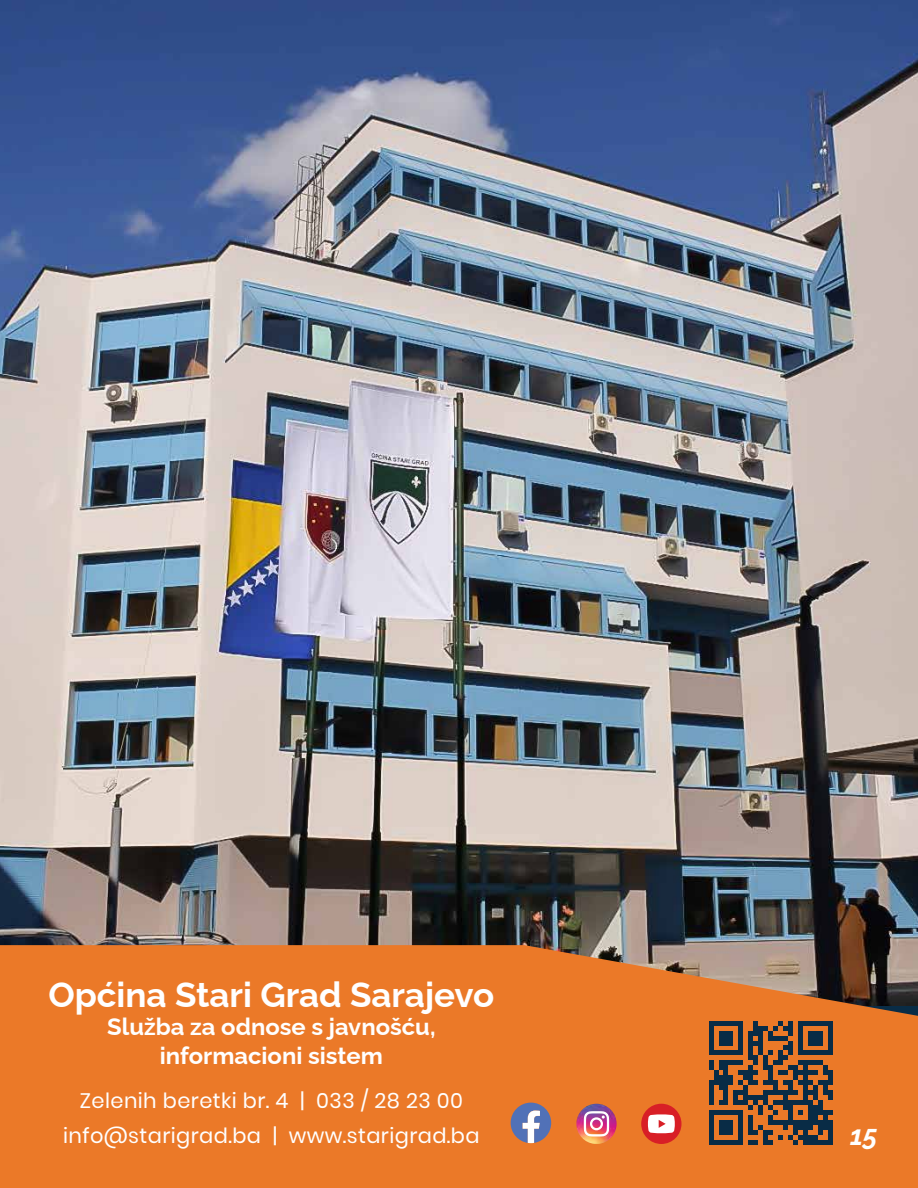
<style>
.page{position:relative;width:918px;height:1188px;background:#fff}
.page>*{position:absolute;margin:0;border:0;box-sizing:border-box;transform-origin:0 0}
.t1{font:700 34.95px "Raleway";color:#fff}
.t2{font:italic 700 27px "Raleway";color:#fff}
.t3{font:700 23.7px/28.5px "Raleway";color:#fff;text-align:center}
.t4{font:21px/34.2px "Poppins";letter-spacing:.02em;color:#fff;text-align:center}
</style>
<div class="page">
<img style="left:0;top:0;width:918px;height:945px">
<svg style="left:0;top:945px;width:918px;height:243px;background:#e3772b"></svg>
<svg style="left:511px;top:1103px;width:40px;height:40px"></svg>
<img style="left:576px;top:1104px;width:41px;height:40px;border-radius:20px">
<svg style="left:584px;top:1111px;width:25px;height:26px"></svg>
<div style="left:641px;top:1104px;width:40px;height:40px;background:#d81f26;border-radius:50%"></div>
<svg style="left:648px;top:1114px;width:27px;height:19px"></svg>
<svg style="left:709px;top:1021px;width:124px;height:124px;background:#724f38"></svg>
<div style="left:828px;top:1120px;width:5px;height:15px;background:#092c46"></div>
<div style="left:828px;top:1135px;width:5px;height:10px;background:#092c46"></div>
<h1 class="t1" style="left:48px;top:967px;width:447px">Općina Stari Grad Sarajevo</h1>
<p class="t3" style="left:107px;top:1010px;width:330px">Služba za odnose s javnošću, informacioni sistem</p>
<p class="t4" style="left:63px;top:1084px;width:418px">Zelenih beretki br. 4 | 033 / 28 23 00 info@starigrad.ba | www.starigrad.ba</p>
<p class="t2" style="left:850px;top:1115px;width:29px">15</p>
</div>
